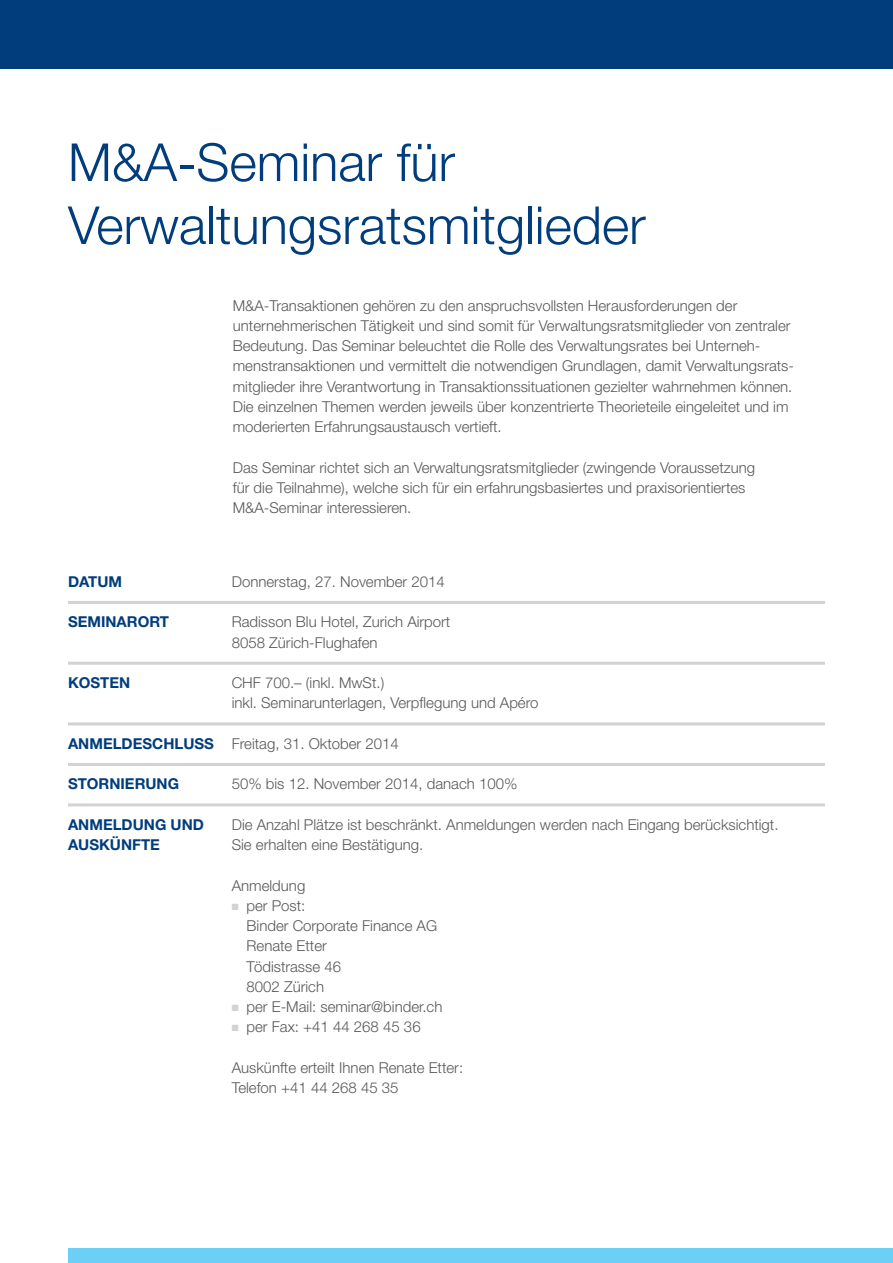
<style>
.page{position:relative;width:893px;height:1263px;background:#fff}
.page>*{position:absolute;margin:0;border:0;box-sizing:border-box;transform-origin:0 0}
.t1{font:300 52.5px/63px "Helvetica Neue LT Std";color:#013d7d}
.t2{font:300 15px/20.2px "Helvetica Neue LT Std";color:#57585a}
.t3{font:700 15px "Helvetica Neue LT Std";color:#013d7d}
.s1{font-weight:700;color:#013d7d}
.s2{color:#d1d2d4}
</style>
<div class="page">
<hr style="left:68px;top:601px;width:757px;height:3px;background:#d1d2d4">
<hr style="left:68px;top:662px;width:757px;height:3px;background:#d1d2d4">
<hr style="left:68px;top:722px;width:757px;height:3px;background:#d1d2d4">
<hr style="left:68px;top:763px;width:757px;height:3px;background:#d1d2d4">
<hr style="left:68px;top:803px;width:757px;height:3px;background:#d1d2d4">
<div style="left:68px;top:1248px;width:825px;height:15px;background:#6bcff6"></div>
<div style="left:0;top:0;width:893px;height:68px;background:#013d7d"></div>
<h1 class="t1" style="left:68px;top:130px;width:579px">M&amp;A-Seminar für<br>Verwaltungsratsmitglieder</h1>
<p class="t2" style="left:233px;top:295px;width:563px">M&amp;A-Transaktionen gehören zu den anspruchsvollsten Herausforderungen der unternehmerischen Tätigkeit und sind somit für Verwaltungsratsmitglieder von zentraler Bedeutung. Das Seminar beleuchtet die Rolle des Verwaltungsrates bei Unterneh&shy;menstransaktionen und vermittelt die notwendigen Grundlagen, damit Verwaltungsrats&shy;mitglieder ihre Verantwortung in Transaktionssituationen gezielter wahrnehmen können.<br>Die einzelnen Themen werden jeweils über konzentrierte Theorieteile eingeleitet und im moderierten Erfahrungsaustausch vertieft.</p>
<p class="t2" style="left:233px;top:457px;width:524px">Das Seminar richtet sich an Verwaltungsratsmitglieder (zwingende Voraussetzung für die Teilnahme), welche sich für ein erfahrungsbasiertes und praxisorientiertes<br>M&amp;A-Seminar interessieren.</p>
<p class="t3" style="left:68px;top:572px;width:56px">DATUM</p>
<p class="t2" style="left:232px;top:571px;width:215px">Donnerstag, 27. November 2014</p>
<p class="t3" style="left:68px;top:613px;width:103px">SEMINARORT</p>
<p class="t2" style="left:232px;top:612px;width:220px">Radisson Blu Hotel, Zurich Airport<br>8058 Zürich-Flughafen</p>
<p class="t3" style="left:68px;top:673px;width:64px">KOSTEN</p>
<p class="t2" style="left:232px;top:672px;width:308px">CHF 700.– (inkl. MwSt.)<br>inkl. Seminarunterlagen, Verpflegung und Apéro</p>
<p class="t2" style="left:68px;top:733px;width:332px"><span class="s1">ANMELDESCHLUSS</span> Freitag, 31. Oktober 2014</p>
<p class="t3" style="left:68px;top:775px;width:113px">STORNIERUNG</p>
<p class="t2" style="left:232px;top:774px;width:287px">50% bis 12. November 2014, danach 100%</p>
<p class="t3" style="left:68px;top:815px;width:137px">ANMELDUNG UND</p>
<p class="t2" style="left:232px;top:814px;width:548px">Die Anzahl Plätze ist beschränkt. Anmeldungen werden nach Eingang berücksichtigt.</p>
<p class="t3" style="left:68px;top:835px;width:93px">AUSKÜNFTE</p>
<p class="t2" style="left:232px;top:834px;width:193px">Sie erhalten eine Bestätigung.</p>
<p class="t2" style="left:232px;top:875px;width:75px">Anmeldung</p>
<p class="t2" style="left:247px;top:895px;width:192px;text-indent:-15px"><span class="s2">■</span> per Post:<br>Binder Corporate Finance AG<br>Renate Etter<br>Tödistrasse 46<br>8002 Zürich</p>
<p class="t2" style="left:232px;top:996px;width:212px"><span class="s2">■</span> per E-Mail: seminar@binder.ch</p>
<p class="t2" style="left:232px;top:1017px;width:190px"><span class="s2">■</span> per Fax: +41 44 268 45 36</p>
<p class="t2" style="left:232px;top:1057px;width:233px">Auskünfte erteilt Ihnen Renate Etter:<br>Telefon +41 44 268 45 35</p>
</div>
